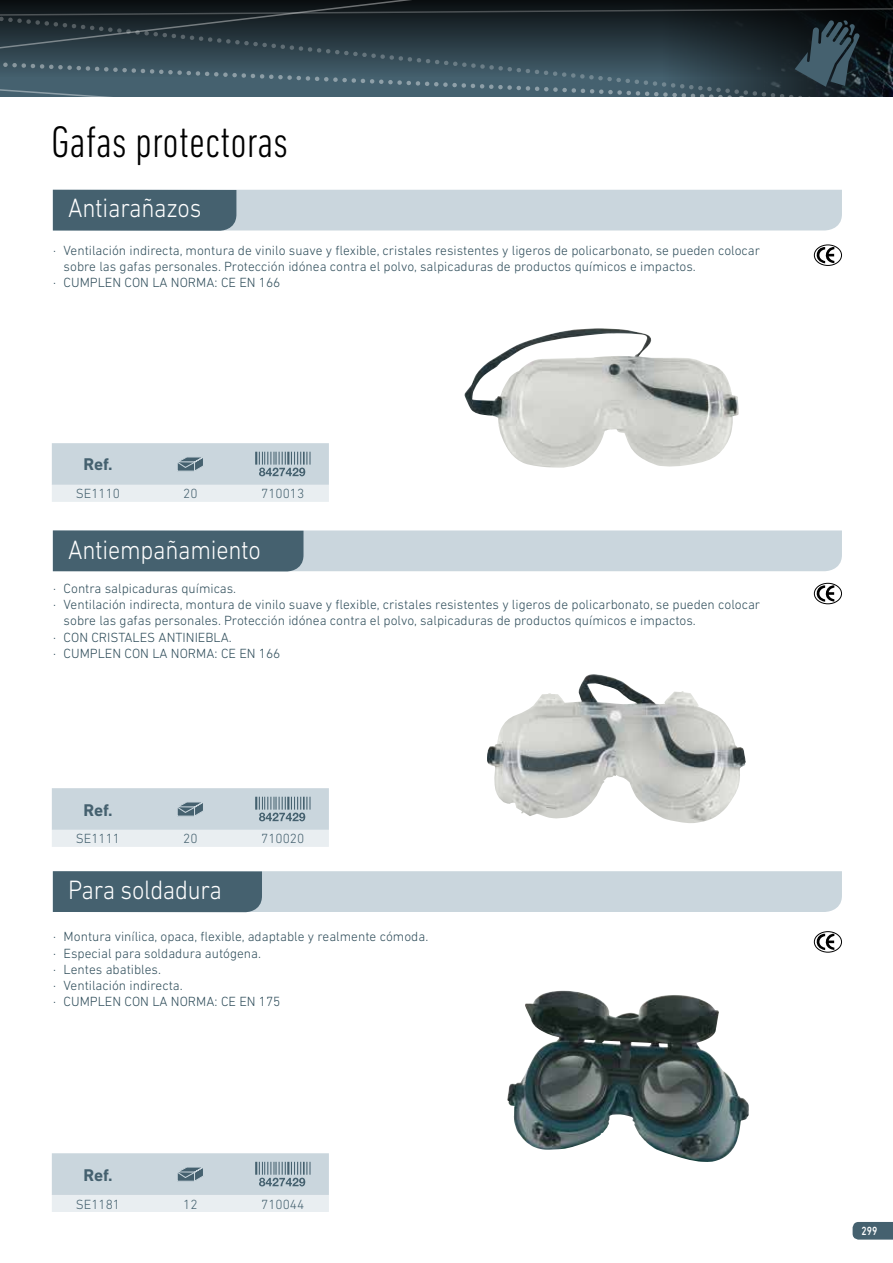
<style>
.page{position:relative;width:893px;height:1263px;background:#fff}
.page>*{position:absolute;margin:0;border:0;box-sizing:border-box;transform-origin:0 0}
.t1{font:300 condensed 45px "DIN Next LT Pro";color:#000}
.t2{font:300 27px "DIN Next LT Pro";letter-spacing:-.01em;color:#fff;scale:.9 1}
.t3{font:700 17.25px "DIN Next LT Pro";letter-spacing:-.005em;color:#45616f}
.t4{font:300 13.5px/16.2px "DIN Next LT Pro";color:#2f4d5a}
.t5{font:300 13.5px "DIN Next LT Pro";color:#45616f}
.t6{font:500 12px "DIN Next LT Pro";color:#fff;scale:.8 1}
</style>
<div class="page">
<div style="left:516px;top:0;width:300px;height:7px;background:#0a0e10"></div>
<div style="left:0;top:0;width:516px;height:7px;background:#0b1013"></div>
<svg style="left:853px;top:1222px;width:40px;height:17px"></svg>
<svg style="left:0;top:7px;width:893px;height:90px;background:#2e4048"></svg>
<svg style="left:52px;top:443px;width:277px;height:59px;background:#cdd8de"></svg>
<svg style="left:52px;top:788px;width:277px;height:59px;background:#cdd8de"></svg>
<svg style="left:52px;top:1153px;width:277px;height:59px;background:#cdd7de"></svg>
<svg style="left:52px;top:190px;width:790px;height:41px;background:#acbbc4"></svg>
<svg style="left:52px;top:530px;width:790px;height:41px;background:#a1b2bb"></svg>
<svg style="left:52px;top:871px;width:790px;height:41px;background:#a7b7c0"></svg>
<svg style="left:813px;top:246px;width:21px;height:17px"></svg>
<div style="left:814px;top:244px;width:28px;height:22px;border:1px solid #000;border-radius:50%"></div>
<svg style="left:813px;top:584px;width:21px;height:18px"></svg>
<div style="left:814px;top:583px;width:28px;height:21px;border:1px solid #000;border-radius:50%"></div>
<svg style="left:813px;top:933px;width:21px;height:17px"></svg>
<div style="left:814px;top:931px;width:28px;height:21px;border:1px solid #000;border-radius:50%"></div>
<img style="left:464px;top:328px;width:275px;height:140px">
<img style="left:487px;top:674px;width:259px;height:149px">
<img style="left:507px;top:992px;width:242px;height:170px">
<h1 class="t1" style="left:51px;top:116px;width:239px">Gafas protectoras</h1>
<h2 class="t2" style="left:68px;top:193px;width:150px">Antiarañazos</h2>
<p class="t4" style="left:53px;top:242px;width:709px">· Ventilación indirecta, montura de vinilo suave y flexible, cristales resistentes y ligeros de policarbonato, se pueden colocar</p>
<p class="t4" style="left:64px;top:258px;width:634px">sobre las gafas personales. Protección idónea contra el polvo, salpicaduras de productos químicos e impactos.</p>
<p class="t4" style="left:53px;top:274px;width:229px">· CUMPLEN CON LA NORMA: CE EN 166</p>
<p class="t3" style="left:84px;top:454px;width:31px">Ref.</p>
<p class="t5" style="left:76px;top:486px;width:46px">SE1110</p>
<p class="t5" style="left:183px;top:486px;width:16px">20</p>
<p class="t5" style="left:261px;top:486px;width:45px">710013</p>
<h2 class="t2" style="left:68px;top:534px;width:216px">Antiempañamiento</h2>
<p class="t4" style="left:53px;top:580px;width:185px">· Contra salpicaduras químicas.</p>
<p class="t4" style="left:53px;top:596px;width:709px">· Ventilación indirecta, montura de vinilo suave y flexible, cristales resistentes y ligeros de policarbonato, se pueden colocar</p>
<p class="t4" style="left:64px;top:612px;width:634px">sobre las gafas personales. Protección idónea contra el polvo, salpicaduras de productos químicos e impactos.</p>
<p class="t4" style="left:53px;top:629px;width:180px">· CON CRISTALES ANTINIEBLA.</p>
<p class="t4" style="left:53px;top:645px;width:229px">· CUMPLEN CON LA NORMA: CE EN 166</p>
<p class="t3" style="left:84px;top:799px;width:31px">Ref.</p>
<p class="t5" style="left:76px;top:831px;width:46px">SE1111</p>
<p class="t5" style="left:183px;top:831px;width:16px">20</p>
<p class="t5" style="left:261px;top:831px;width:45px">710020</p>
<h2 class="t2" style="left:68px;top:875px;width:172px">Para soldadura</h2>
<p class="t4" style="left:53px;top:928px;width:377px">· Montura vinílica, opaca, flexible, adaptable y realmente cómoda. · Especial para soldadura autógena.<br>· Lentes abatibles.<br>· Ventilación indirecta.<br>· CUMPLEN CON LA NORMA: CE EN 175</p>
<p class="t3" style="left:84px;top:1164px;width:31px">Ref.</p>
<p class="t5" style="left:76px;top:1196px;width:46px">SE1181</p>
<p class="t5" style="left:183px;top:1196px;width:16px">12</p>
<p class="t5" style="left:261px;top:1196px;width:45px">710044</p>
<p class="t6" style="left:862px;top:1223px;width:21px">299</p>
</div>
